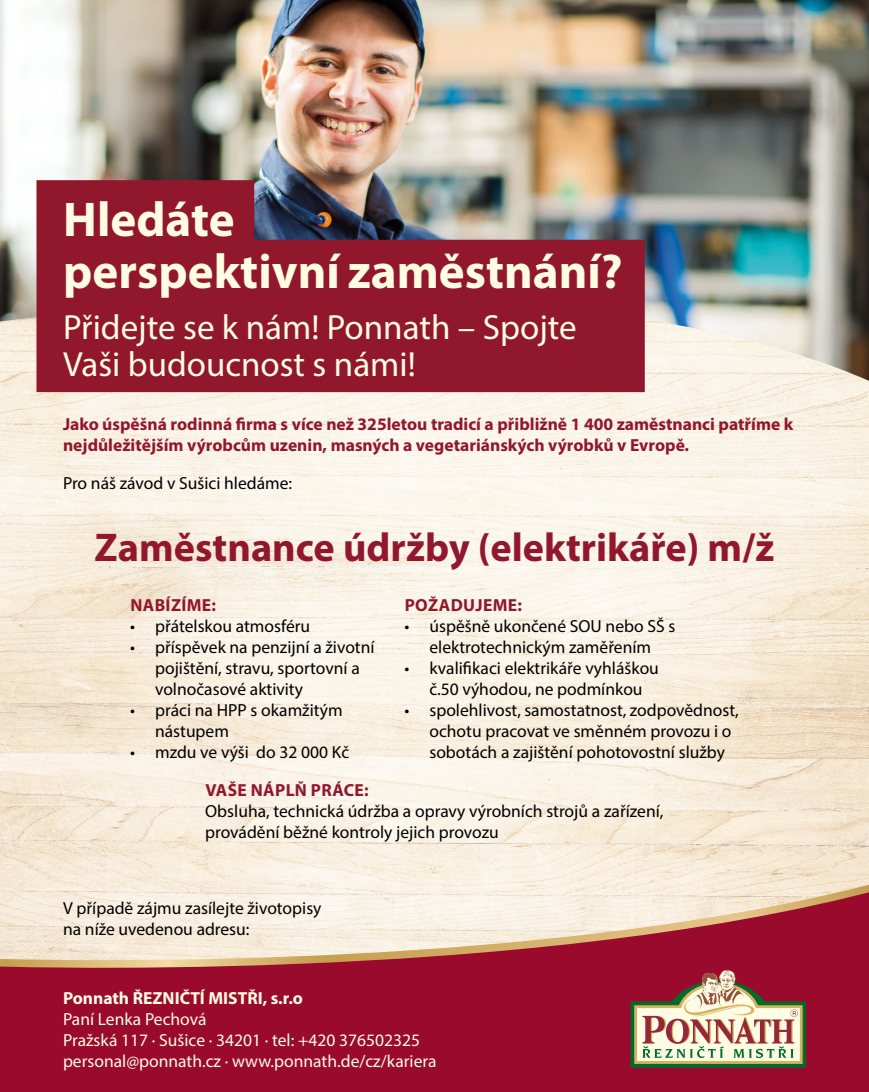
<style>
.page{position:relative;width:869px;height:1092px;background:#fff}
.page>*{position:absolute;margin:0;border:0;box-sizing:border-box;transform-origin:0 0}
.t1{font:700 49px/52.5px "Myriad Pro";color:#fffce1}
.t2{font:700 40.25px "Myriad Pro";color:#91172d}
.t3{font:35px/36.8px "Myriad Pro";color:#fffce1}
.t4{font:17.5px/21px "Myriad Pro";color:#000}
.t5{font:700 17.5px/21px "Myriad Pro";color:#91172d}
.t6{font:17.5px/21px "Myriad Pro";color:#fffce1}
.t7{font:700 17.5px "Myriad Pro";letter-spacing:.02em;color:#91172d}
.t8{font:700 17.5px "Myriad Pro";color:#fffce1}
</style>
<div class="page">
<img style="left:0;top:381px;width:868px;height:503px">
<img style="left:0;top:0;width:868px;height:381px">
<svg style="left:0;top:888px;width:868px;height:203px;background:#b55161"></svg>
<svg style="left:630px;top:969px;width:175px;height:98px;background:#b79180"></svg>
<svg style="left:36px;top:180px;width:608px;height:212px;background:#8f2e40"></svg>
<h1 class="t1" style="left:63px;top:191px;width:561px">Hledáte<br>perspektivní zaměstnání?</h1>
<h3 class="t3" style="left:63px;top:308px;width:515px">Přidejte se k nám! Ponnath – Spojte<br>Vaši budoucnost s námi!</h3>
<p class="t5" style="left:63px;top:413px;width:731px">Jako úspěšná rodinná firma s více než 325letou tradicí a přibližně 1 400 zaměstnanci patříme k nejdůležitějším výrobcům uzenin, masných a vegetariánských výrobků v Evropě.</p>
<p class="t4" style="left:63px;top:472px;width:230px">Pro náš závod v Sušici hledáme:</p>
<h2 class="t2" style="left:94px;top:521px;width:681px">Zaměstnance údržby (elektrikáře) m/ž</h2>
<p class="t7" style="left:130px;top:594px;width:87px">NABÍZÍME:</p>
<p class="t4" style="left:130px;top:615px;width:181px">• přátelskou atmosféru</p>
<p class="t4" style="left:155px;top:636px;width:221px;text-indent:-25px">• příspěvek na penzijní a životní pojištění, stravu, sportovní a volnočasové aktivity</p>
<p class="t4" style="left:155px;top:699px;width:189px;text-indent:-25px">• práci na HPP s okamžitým nástupem</p>
<p class="t4" style="left:130px;top:741px;width:220px">• mzdu ve výši do 32 000 Kč</p>
<p class="t7" style="left:404px;top:594px;width:119px">POŽADUJEME:</p>
<p class="t4" style="left:404px;top:615px;width:272px;text-align:center">• úspěšně ukončené SOU nebo SŠ s elektrotechnickým zaměřením</p>
<p class="t4" style="left:404px;top:657px;width:256px;text-align:center">• kvalifikaci elektrikáře vyhláškou č.50 výhodou, ne podmínkou</p>
<p class="t4" style="left:429px;top:699px;width:310px;text-indent:-25px">• spolehlivost, samostatnost, zodpovědnost, ochotu pracovat ve směnném provozu i o sobotách a zajištění pohotovostní služby</p>
<p class="t7" style="left:205px;top:778px;width:165px">VAŠE NÁPLŇ PRÁCE:</p>
<p class="t4" style="left:205px;top:800px;width:459px">Obsluha, technická údržba a opravy výrobních strojů a zařízení, provádění běžné kontroly jejich provozu</p>
<p class="t4" style="left:63px;top:897px;width:260px">V případě zájmu zasílejte životopisy na níže uvedenou adresu:</p>
<p class="t8" style="left:63px;top:986px;width:241px">Ponnath ŘEZNIČTÍ MISTŘI, s.r.o</p>
<p class="t6" style="left:63px;top:1008px;width:375px">Paní Lenka Pechová<br>Pražská 117 · Sušice · 34201 · tel: +420 376502325 personal@ponnath.cz · www.ponnath.de/cz/kariera</p>
</div>
